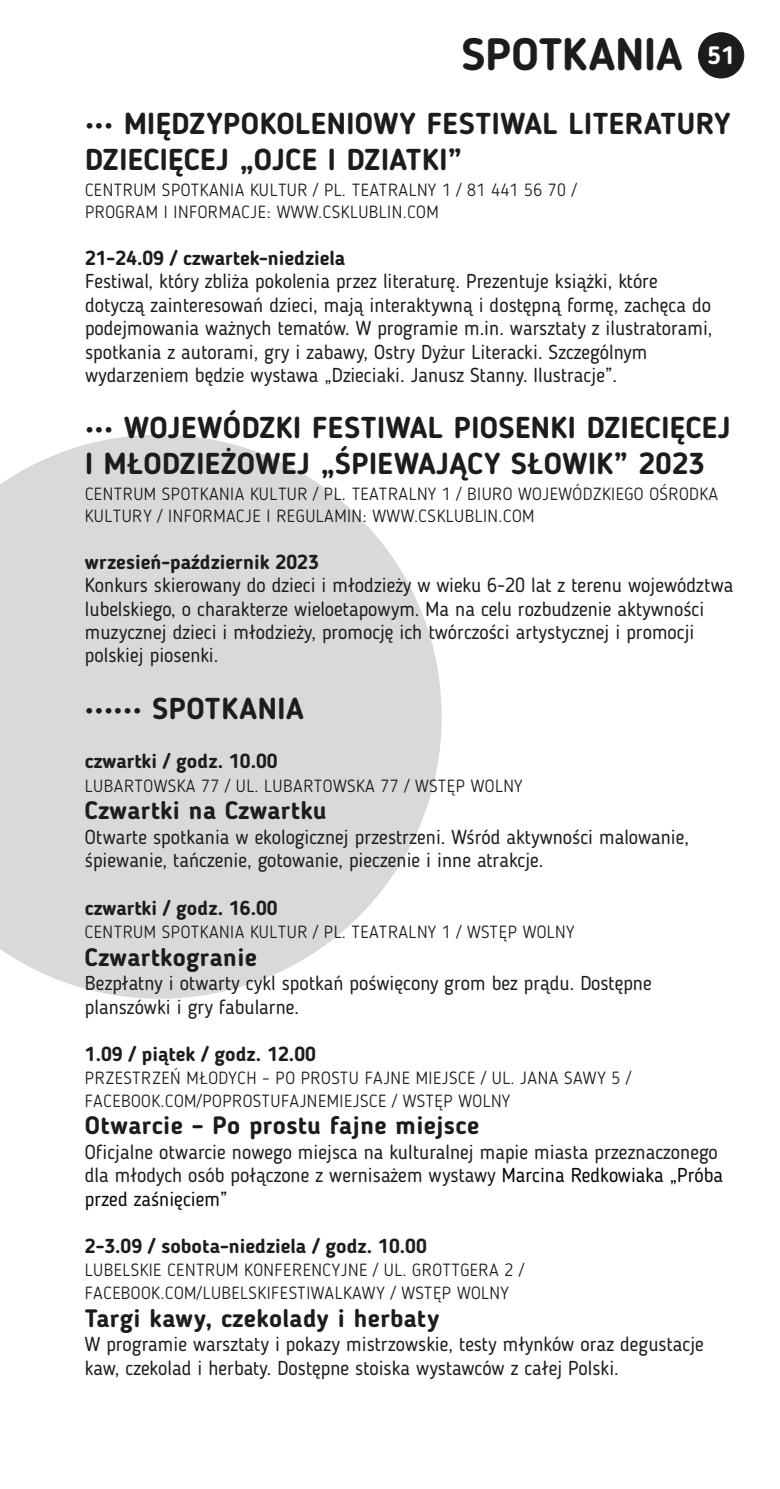
<style>
.page{position:relative;width:780px;height:1489px;background:#fff}
.page>*{position:absolute;margin:0;border:0;box-sizing:border-box;transform-origin:0 0}
.t1{font:700 45px "Blogger Sans";color:#1c1c1c}
.t2{font:700 30px/35.2px "Blogger Sans";letter-spacing:.015em;color:#1c1c1c}
.t3{font:700 25px "Blogger Sans";letter-spacing:.015em;color:#1c1c1c}
.t4{font:20px/23.5px "Blogger Sans";color:#1c1c1c}
.t5{font:700 20px "Blogger Sans";color:#1c1c1c}
.t6{font:20px "Blogger Sans";color:#050505}
.t7{font:300 17.5px/22.5px "Blogger Sans";letter-spacing:.03em;color:#1c1c1c}
.s1{font-size:25px;color:#fff}
.s2{color:#050505}
</style>
<div class="page">
<svg style="left:0;top:434px;width:441px;height:564px;fill:#d9d9d9"></svg>
<div style="left:698px;top:32px;width:46px;height:46px;background:#1c1c1c;border:1px solid #1c1c1c;border-radius:50%"></div>
<h1 class="t1" style="left:462px;top:36px;width:275px">SPOTKANIA <span class="s1">51</span></h1>
<h2 class="t2" style="left:85px;top:109px;width:646px">••• MIĘDZYPOKOLENIOWY FESTIWAL LITERATURY<br>DZIECIĘCEJ „OJCE I DZIATKI”</h2>
<p class="t7" style="left:85px;top:180px;width:493px">CENTRUM SPOTKANIA KULTUR / PL. TEATRALNY 1 / 81 441 56 70 /<br>PROGRAM I INFORMACJE: WWW.CSKLUBLIN.COM</p>
<p class="t5" style="left:85px;top:249px;width:262px">21-24.09 / czwartek-niedziela</p>
<p class="t4" style="left:85px;top:271px;width:629px">Festiwal, który zbliża pokolenia przez literaturę. Prezentuje książki, które dotyczą zainteresowań dzieci, mają interaktywną i dostępną formę, zachęca do podejmowania ważnych tematów. W programie m.in. warsztaty z ilustratorami, spotkania z autorami, gry i zabawy, Ostry Dyżur Literacki. Szczególnym wydarzeniem będzie wystawa „Dzieciaki. Janusz Stanny. Ilustracje”.</p>
<h2 class="t2" style="left:85px;top:413px;width:647px">••• WOJEWÓDZKI FESTIWAL PIOSENKI DZIECIĘCEJ<br>I MŁODZIEŻOWEJ „ŚPIEWAJĄCY SŁOWIK” 2023</h2>
<p class="t7" style="left:85px;top:484px;width:634px">CENTRUM SPOTKANIA KULTUR / PL. TEATRALNY 1 / BIURO WOJEWÓDZKIEGO OŚRODKA<br>KULTURY / INFORMACJE I REGULAMIN: WWW.CSKLUBLIN.COM</p>
<p class="t5" style="left:85px;top:553px;width:235px">wrzesień-październik 2023</p>
<p class="t4" style="left:85px;top:575px;width:650px">Konkurs skierowany do dzieci i młodzieży w wieku 6-20 lat z terenu województwa lubelskiego, o charakterze wieloetapowym. Ma na celu rozbudzenie aktywności muzycznej dzieci i młodzieży, promocję ich twórczości artystycznej i promocji polskiej piosenki.</p>
<h2 class="t2" style="left:85px;top:693px;width:220px">•••••• SPOTKANIA</h2>
<p class="t5" style="left:85px;top:753px;width:194px">czwartki / godz. 10.00</p>
<p class="t7" style="left:85px;top:775px;width:439px">LUBARTOWSKA 77 / UL. LUBARTOWSKA 77 / WSTĘP WOLNY</p>
<p class="t3" style="left:85px;top:800px;width:243px">Czwartki na Czwartku</p>
<p class="t4" style="left:85px;top:827px;width:605px">Otwarte spotkania w ekologicznej przestrzeni. Wśród aktywności malowanie, śpiewanie, tańczenie, gotowanie, pieczenie i inne atrakcje.</p>
<p class="t5" style="left:85px;top:899px;width:194px">czwartki / godz. 16.00</p>
<p class="t7" style="left:85px;top:922px;width:491px">CENTRUM SPOTKANIA KULTUR / PL. TEATRALNY 1 / WSTĘP WOLNY</p>
<p class="t3" style="left:85px;top:946px;width:174px">Czwartkogranie</p>
<p class="t4" style="left:85px;top:973px;width:568px">Bezpłatny i otwarty cykl spotkań poświęcony grom bez prądu. Dostępne planszówki i gry fabularne.</p>
<p class="t5" style="left:85px;top:1045px;width:232px">1.09 / piątek / godz. 12.00</p>
<p class="t7" style="left:85px;top:1068px;width:547px">PRZESTRZEŃ MŁODYCH – PO PROSTU FAJNE MIEJSCE / UL. JANA SAWY 5 /<br>FACEBOOK.COM/POPROSTUFAJNEMIEJSCE / WSTĘP WOLNY</p>
<p class="t3" style="left:85px;top:1115px;width:396px">Otwarcie – Po prostu fajne miejsce</p>
<p class="t4" style="left:85px;top:1141px;width:639px">Oficjalne otwarcie nowego miejsca na kulturalnej mapie miasta przeznaczonego dla młodych osób połączone z wernisażem wystawy <span class="s2">Marcina Redkowiaka „Próba</span></p>
<p class="t6" style="left:85px;top:1190px;width:144px">przed zaśnięciem”</p>
<p class="t5" style="left:85px;top:1237px;width:343px">2-3.09 / sobota-niedziela / godz. 10.00</p>
<p class="t7" style="left:85px;top:1260px;width:440px">LUBELSKIE CENTRUM KONFERENCYJNE / UL. GROTTGERA 2 /<br>FACEBOOK.COM/LUBELSKIFESTIWALKAWY / WSTĘP WOLNY</p>
<p class="t3" style="left:85px;top:1307px;width:356px">Targi kawy, czekolady i herbaty</p>
<p class="t4" style="left:85px;top:1333px;width:620px">W programie warsztaty i pokazy mistrzowskie, testy młynków oraz degustacje kaw, czekolad i herbaty. Dostępne stoiska wystawców z całej Polski.</p>
</div>
